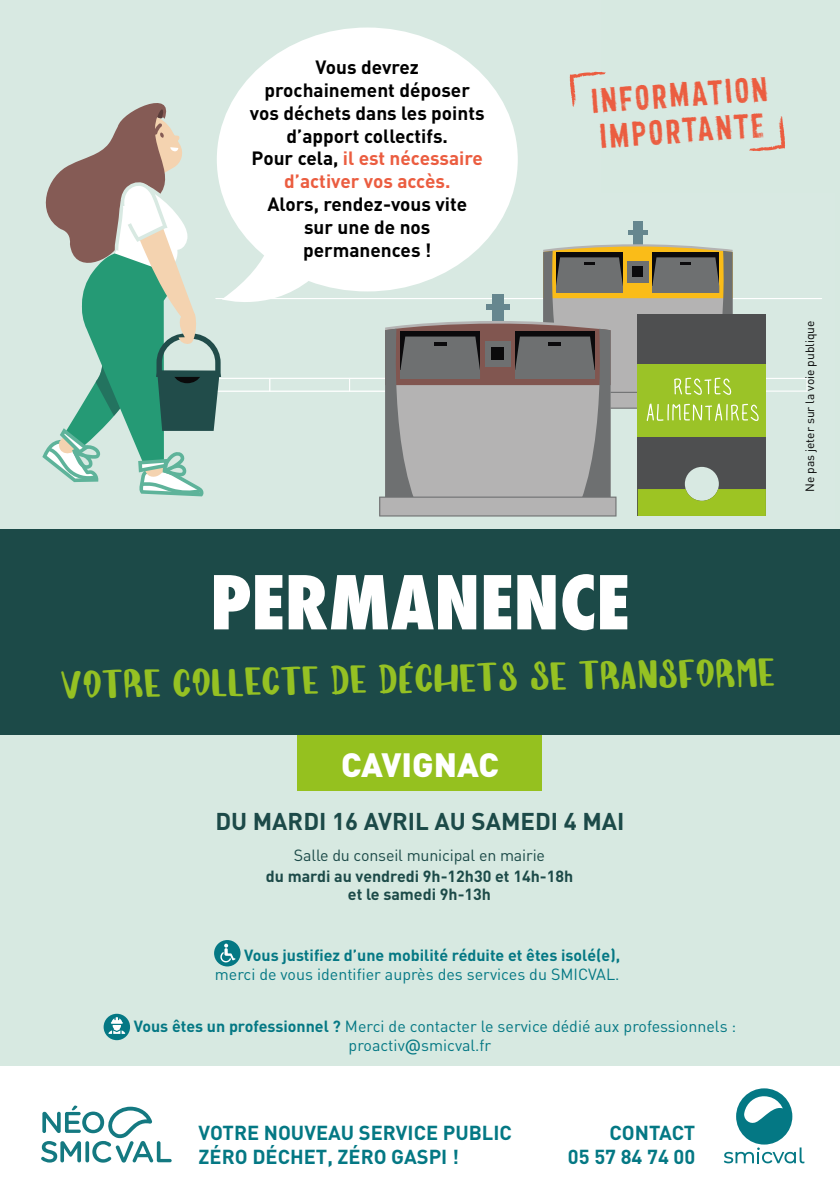
<style>
.page{position:relative;width:840px;height:1191px;background:#fff}
.page>*{position:absolute;margin:0;border:0;box-sizing:border-box;transform-origin:0 0}
.t1{font:800 condensed 72px "Futura";color:#fff}
.t2{font:38px "SMICVA Ltitles";color:#95c123}
.t3{font:900 33.4px "DIN";color:#fff}
.t4{font:33.2px/36px "Canvas 3 D Sans";color:#eb5d40}
.t5{font:700 24px "DIN";color:#1c4a48}
.t6{font:700 20px/24px "DIN";color:#047884}
.t7{font:700 19px/22.8px "DIN";color:#000;text-align:center}
.t8{font:16px/19.2px "DIN";color:#047884}
.t9{font:700 16px/18px "DIN";color:#1c4a48;text-align:center}
.t10{font:700 16px "DIN";color:#047884}
.t11{font:16px "DIN";letter-spacing:-.01em;color:#1c4a48}
.t12{font:12px "DIN";color:#000}
.s1{color:#eb5d40}
.s2{font-weight:700}
.s3{font-family:"Fira Sans"}
</style>
<div class="page">
<div style="left:0;top:0;width:833px;height:533px;background:#d8e9e2"></div>
<hr style="left:215px;top:298px;width:606px;height:1px;background:#fff">
<div style="left:601px;top:0;width:238px;height:193px;background:#d7e9e1"></div>
<div style="left:0;top:614px;width:839px;height:577px;background:#d7e9e1"></div>
<div style="left:0;top:529px;width:839px;height:206px;background:#1c4a48"></div>
<div style="left:0;top:1066px;width:839px;height:125px;background:#fff"></div>
<svg style="left:41px;top:1105px;width:130px;height:57px"></svg>
<svg style="left:723px;top:1088px;width:81px;height:75px"></svg>
<div style="left:298px;top:735px;width:243px;height:56px;background:#95c11f"></div>
<svg style="left:103px;top:1013px;width:27px;height:27px"></svg>
<svg style="left:108px;top:1017px;width:17px;height:17px"></svg>
<div style="left:214px;top:940px;width:26px;height:26px;background:#047884;border-radius:50%"></div>
<svg style="left:220px;top:943px;width:15px;height:19px"></svg>
<svg style="left:42px;top:33px;width:765px;height:483px"></svg>
<p class="t7" style="left:250px;top:55px;width:236px">Vous devrez prochainement déposer vos déchets dans les points d’apport collectifs.<br>Pour cela, <span class="s1">il est nécessaire d’activer vos accès.</span></p>
<p class="t7" style="left:267px;top:192px;width:201px">Alors, rendez-vous vite sur une de nos permanences !</p>
<h3 class="t4" style="left:589px;top:83px;width:181px;rotate:-4deg">INFORMATION<br>IMPORTANTE</h3>
<p class="t12" style="left:802px;top:492px;width:173px;rotate:-90deg">Ne pas jeter sur la voie publique</p>
<h1 class="t1" style="left:210px;top:553px;width:421px">PERMANENCE</h1>
<h2 class="t2" style="left:62px;top:665px;width:715px;rotate:-1deg">VOTRE COLLECTE DE DÉCHETS SE TRANSFORME</h2>
<h3 class="t3" style="left:341px;top:742px;width:159px">CAVIGNAC</h3>
<p class="t5" style="left:215px;top:805px;width:410px">DU MARDI 16 AVRIL AU SAMEDI 4 MAI</p>
<p class="t11" style="left:294px;top:845px;width:252px">Salle du conseil municipal en mairie</p>
<p class="t9" style="left:265px;top:866px;width:309px">du mardi au vendredi 9h-12h30 et 14h-18h et le samedi 9h-13h</p>
<p class="t10" style="left:244px;top:944px;width:377px">Vous justifiez d’une mobilité réduite et êtes isolé(e),</p>
<p class="t8" style="left:215px;top:964px;width:406px">merci de vous identifier auprès des services du SMICVAL.</p>
<p class="t8" style="left:348px;top:1016px;width:389px;text-indent:-215px"><span class="s2">Vous êtes un professionnel ?</span> Merci de contacter le service dédié aux professionnels : proactiv<span class="s3">@</span>smicval.fr</p>
<p class="t6" style="left:198px;top:1119px;width:315px">VOTRE NOUVEAU SERVICE PUBLIC<br>ZÉRO DÉCHET, ZÉRO GASPI !</p>
<p class="t6" style="left:567px;top:1119px;width:129px;text-align:right">CONTACT<br>05 57 84 74 00</p>
</div>
